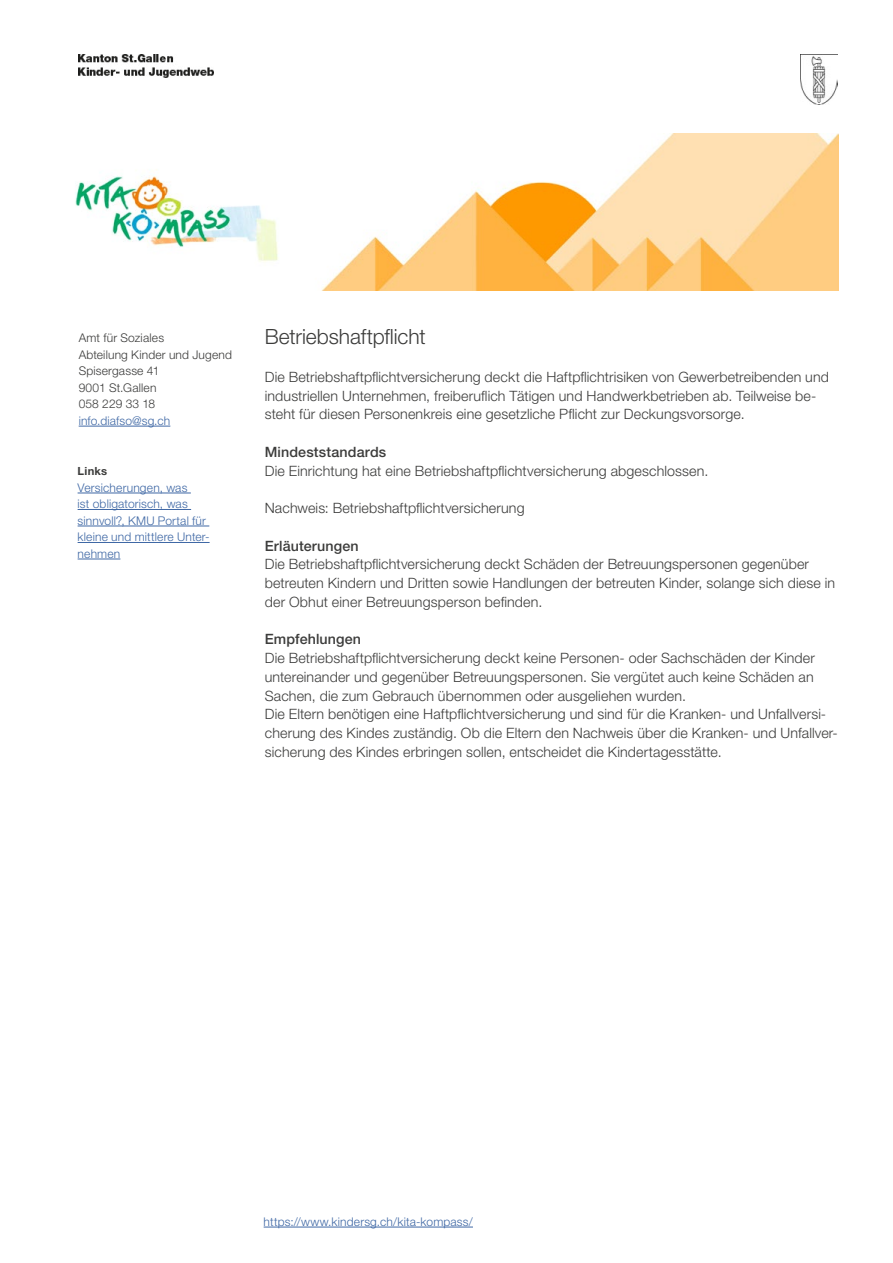
<style>
.page{position:relative;width:893px;height:1263px;background:#fff}
.page>*{position:absolute;margin:0;border:0;box-sizing:border-box;transform-origin:0 0}
.t1{font:300 21px "Helvetica Neue LT Std";letter-spacing:-.005em;color:#3c3c3b}
.t2{font:300 14.25px/18.8px "Helvetica Neue LT Std";letter-spacing:.01em;color:#3c3c3b}
.t3{font:500 14.25px "Helvetica Neue LT Std";letter-spacing:.01em;color:#3c3c3b}
.t4{font:300 12px/16.5px "Helvetica Neue LT Std";letter-spacing:.015em;color:#3f68a5}
.t5{font:300 12px/16.5px "Helvetica Neue LT Std";letter-spacing:.015em;color:#3c3c3b}
.t6{font:700 11.25px "Helvetica Neue LT Std";letter-spacing:.02em;color:#3c3c3b}
</style>
<div class="page">
<hr style="left:79px;top:426px;width:91px;height:1px;background:#3f68a5">
<img style="left:75px;top:134px;width:764px;height:156px">
<img style="left:800px;top:54px;width:38px;height:50px">
<img style="left:79px;top:54px;width:135px;height:23px">
<hr style="left:264px;top:1227px;width:209px;height:1px;background:#3f68a5">
<hr style="left:78px;top:493px;width:113px;height:1px;background:#3f68a5">
<hr style="left:78px;top:509px;width:113px;height:1px;background:#3f68a5">
<hr style="left:78px;top:526px;width:131px;height:1px;background:#3f68a5">
<hr style="left:78px;top:542px;width:132px;height:1px;background:#3f68a5">
<hr style="left:78px;top:559px;width:42px;height:1px;background:#3f68a5">
<p class="t5" style="left:79px;top:330px;width:155px">Amt für Soziales<br>Abteilung Kinder und Jugend<br>Spisergasse 41<br>9001 St.Gallen<br>058 229 33 18</p>
<p class="t4" style="left:79px;top:412px;width:93px">info.diafso@sg.ch</p>
<p class="t6" style="left:78px;top:464px;width:31px">Links</p>
<p class="t4" style="left:78px;top:479px;width:133px">Versicherungen, was<br>ist obligatorisch, was sinnvoll?, KMU Portal für kleine und mittlere Unter&shy;nehmen</p>
<h1 class="t1" style="left:265px;top:324px;width:162px">Betriebshaftpflicht</h1>
<p class="t2" style="left:265px;top:367px;width:566px">Die Betriebshaftpflichtversicherung deckt die Haftpflichtrisiken von Gewerbetreibenden und industriellen Unternehmen, freiberuflich Tätigen und Handwerkbetrieben ab. Teilweise be&shy;steht für diesen Personenkreis eine gesetzliche Pflicht zur Deckungsvorsorge.</p>
<p class="t3" style="left:265px;top:443px;width:123px">Mindeststandards</p>
<p class="t2" style="left:265px;top:461px;width:445px">Die Einrichtung hat eine Betriebshaftpflichtversicherung abgeschlossen.</p>
<p class="t2" style="left:265px;top:498px;width:261px">Nachweis: Betriebshaftpflichtversicherung</p>
<p class="t3" style="left:265px;top:537px;width:95px">Erläuterungen</p>
<p class="t2" style="left:265px;top:554px;width:572px">Die Betriebshaftpflichtversicherung deckt Schäden der Betreuungspersonen gegenüber betreuten Kindern und Dritten sowie Handlungen der betreuten Kinder, solange sich diese in der Obhut einer Betreuungsperson befinden.</p>
<p class="t3" style="left:265px;top:631px;width:98px">Empfehlungen</p>
<p class="t2" style="left:265px;top:648px;width:575px">Die Betriebshaftpflichtversicherung deckt keine Personen- oder Sachschäden der Kinder untereinander und gegenüber Betreuungspersonen. Sie vergütet auch keine Schäden an Sachen, die zum Gebrauch übernommen oder ausgeliehen wurden.<br>Die Eltern benötigen eine Haftpflichtversicherung und sind für die Kranken- und Unfallversi&shy;cherung des Kindes zuständig. Ob die Eltern den Nachweis über die Kranken- und Unfallver&shy;sicherung des Kindes erbringen sollen, entscheidet die Kindertagesstätte.</p>
<p class="t4" style="left:264px;top:1213px;width:211px">https://www.kindersg.ch/kita-kompass/</p>
</div>
